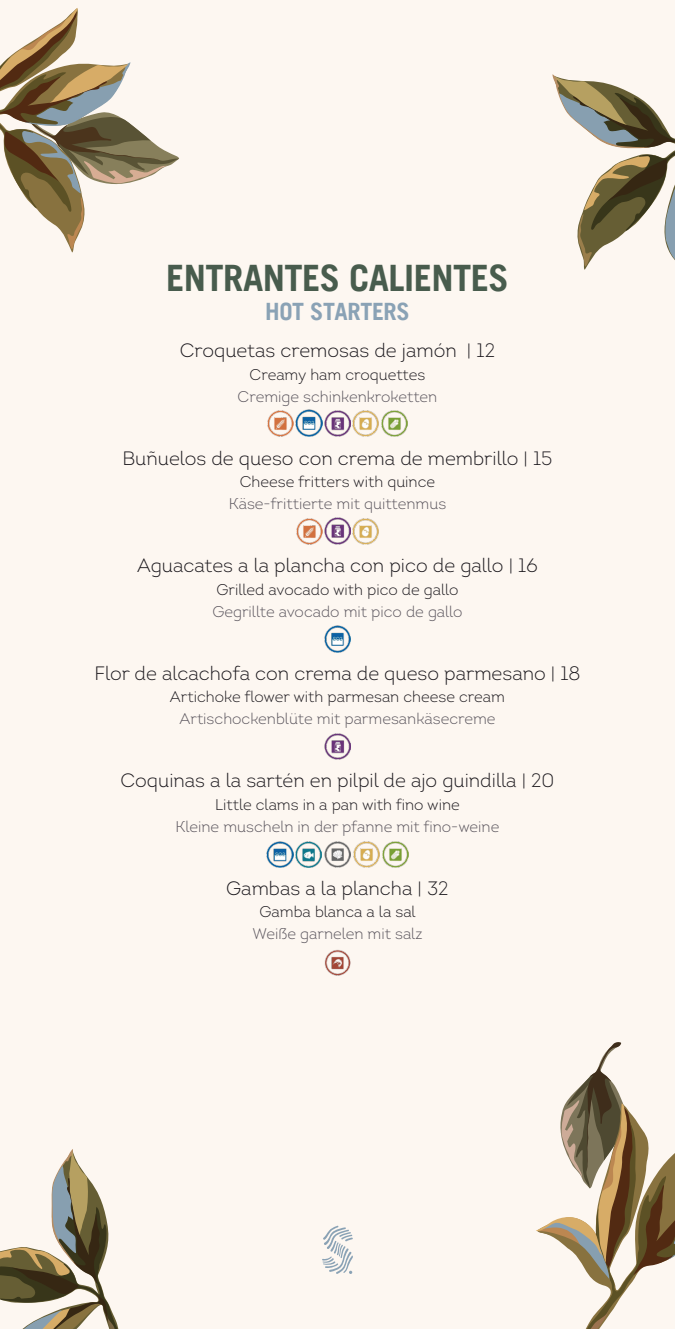
<style>
.page{position:relative;width:675px;height:1329px;background:#fdf7f1}
.page>*{position:absolute;margin:0;border:0;box-sizing:border-box;transform-origin:0 0}
.t1{font:700 36.44px "Trade Gothic LT";letter-spacing:-.015em;color:#485c4d}
.t2{font:700 23.88px "Trade Gothic LT";letter-spacing:-.015em;color:#8aa2b5}
.t3{font:300 19.38px "Intro";color:#1a171c}
.t4{font:300 15.5px "Intro";color:#58535b}
.t5{font:300 15.5px "Intro";color:#1a171c}
</style>
<div class="page">
<svg style="left:0;top:8px;width:179px;height:245px"></svg>
<svg style="left:536px;top:1042px;width:139px;height:287px"></svg>
<svg style="left:552px;top:74px;width:123px;height:196px"></svg>
<svg style="left:0;top:1149px;width:119px;height:180px"></svg>
<svg style="left:322px;top:1225px;width:31px;height:49px"></svg>
<img style="left:324px;top:625px;width:27px;height:27px">
<img style="left:325px;top:733px;width:25px;height:27px">
<img style="left:325px;top:949px;width:25px;height:26px">
<img style="left:296px;top:518px;width:26px;height:26px">
<img style="left:325px;top:518px;width:25px;height:26px">
<img style="left:353px;top:518px;width:26px;height:26px">
<img style="left:268px;top:410px;width:26px;height:26px">
<img style="left:296px;top:410px;width:26px;height:26px">
<img style="left:325px;top:410px;width:25px;height:26px">
<img style="left:353px;top:410px;width:26px;height:26px">
<img style="left:381px;top:410px;width:26px;height:26px">
<img style="left:296px;top:841px;width:26px;height:26px">
<img style="left:267px;top:841px;width:27px;height:27px">
<img style="left:353px;top:841px;width:26px;height:26px">
<img style="left:382px;top:841px;width:26px;height:26px">
<img style="left:325px;top:841px;width:26px;height:26px">
<h1 class="t1" style="left:166px;top:256px;width:344px">ENTRANTES CALIENTES</h1>
<p class="t2" style="left:265px;top:296px;width:146px">HOT STARTERS</p>
<p class="t3" style="left:180px;top:339px;width:317px">Croquetas cremosas de jamón | 12</p>
<p class="t5" style="left:250px;top:364px;width:177px">Creamy ham croquettes</p>
<p class="t4" style="left:238px;top:387px;width:201px">Cremige schinkenkroketten</p>
<p class="t3" style="left:122px;top:446px;width:432px">Buñuelos de queso con crema de membrillo | 15</p>
<p class="t5" style="left:240px;top:472px;width:197px">Cheese fritters with quince</p>
<p class="t4" style="left:229px;top:494px;width:219px">Käse-frittierte mit quittenmus</p>
<p class="t3" style="left:137px;top:554px;width:402px">Aguacates a la plancha con pico de gallo | 16</p>
<p class="t5" style="left:216px;top:579px;width:244px">Grilled avocado with pico de gallo</p>
<p class="t4" style="left:212px;top:602px;width:252px">Gegrillte avocado mit pico de gallo</p>
<p class="t3" style="left:94px;top:661px;width:488px">Flor de alcachofa con crema de queso parmesano | 18</p>
<p class="t5" style="left:170px;top:687px;width:337px">Artichoke flower with parmesan cheese cream</p>
<p class="t4" style="left:179px;top:709px;width:318px">Artischockenblüte mit parmesankäsecreme</p>
<p class="t3" style="left:121px;top:768px;width:435px">Coquinas a la sartén en pilpil de ajo guindilla | 20</p>
<p class="t5" style="left:215px;top:794px;width:246px">Little clams in a pan with fino wine</p>
<p class="t4" style="left:176px;top:816px;width:325px">Kleine muscheln in der pfanne mit fino-weine</p>
<p class="t3" style="left:226px;top:876px;width:224px">Gambas a la plancha | 32</p>
<p class="t5" style="left:260px;top:902px;width:158px">Gamba blanca a la sal</p>
<p class="t4" style="left:253px;top:924px;width:171px">Weiße garnelen mit salz</p>
</div>
